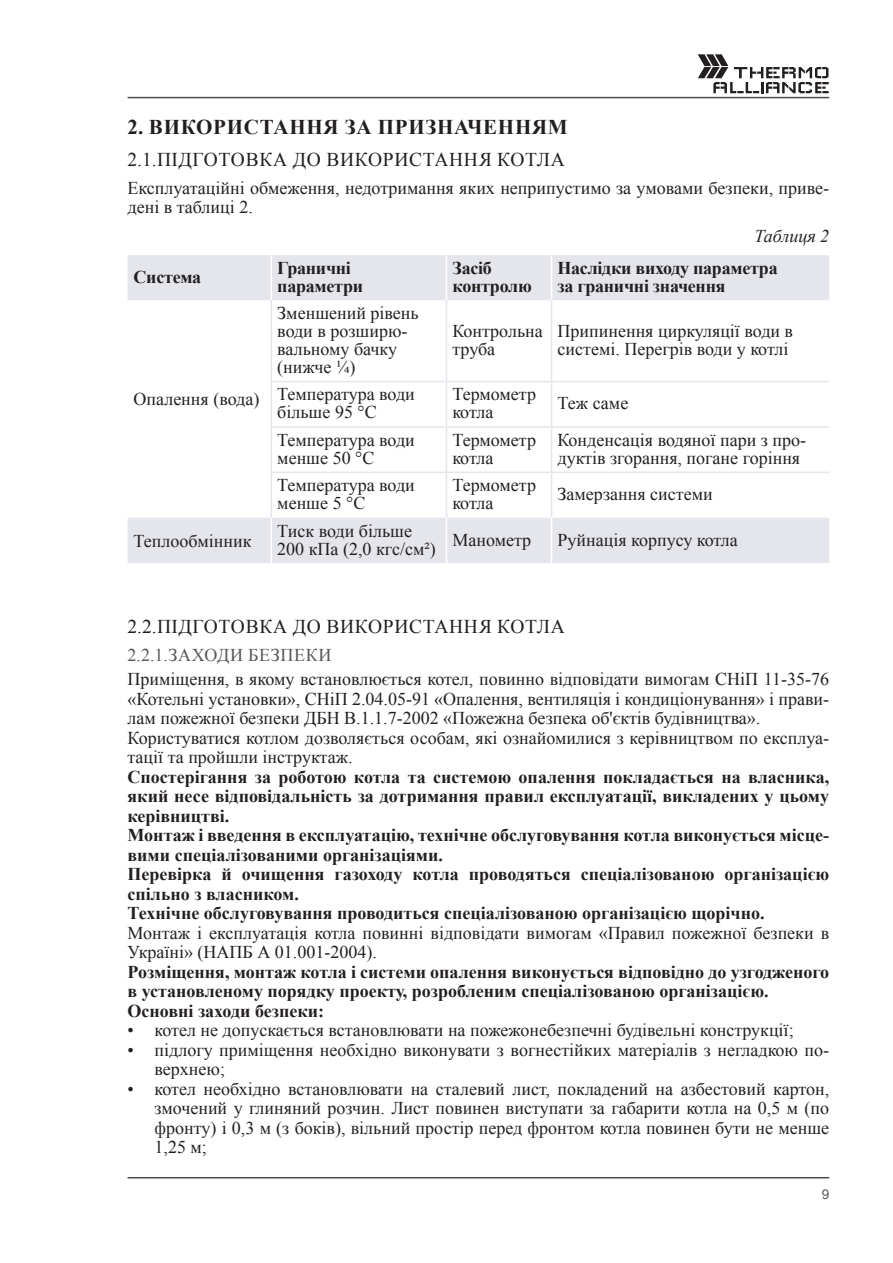
<style>
.page{position:relative;width:893px;height:1263px;background:#fff}
.page>*{position:absolute;margin:0;border:0;box-sizing:border-box;transform-origin:0 0}
.t1{font:700 21px "Times New Roman";letter-spacing:.035em;color:#231f20}
.t2{font:19.5px "Times New Roman";letter-spacing:.035em;color:#231f20}
.t3{font:18px/18px "Times New Roman";color:#231f20}
.t4{font:700 18px/19.5px "Times New Roman";color:#231f20}
.t5{font:18px "Times New Roman";letter-spacing:.035em;color:#57585a}
.t6{font:italic 18px "Times New Roman";color:#231f20}
.t7{font:13.5px "Arial";color:#57585a}
</style>
<div class="page">
<hr style="left:128px;top:97px;width:701px;height:1px;background:#231f20">
<hr style="left:128px;top:1177px;width:701px;height:1px;background:#231f20">
<svg style="left:698px;top:54px;width:131px;height:39px"></svg>
<svg style="left:128px;top:255px;width:701px;height:308px"></svg>
<hr style="left:271px;top:255px;width:1px;height:45px;background:#fff">
<hr style="left:271px;top:518px;width:1px;height:45px;background:#fff">
<hr style="left:271px;top:381px;width:175px;height:1px;background:#e4e6eb">
<hr style="left:446px;top:381px;width:105px;height:1px;background:#e4e6eb">
<hr style="left:551px;top:381px;width:278px;height:1px;background:#e4e6eb">
<hr style="left:271px;top:426px;width:175px;height:2px;background:#e4e6eb">
<hr style="left:446px;top:426px;width:105px;height:2px;background:#e4e6eb">
<hr style="left:551px;top:426px;width:278px;height:2px;background:#e4e6eb">
<hr style="left:271px;top:472px;width:175px;height:1px;background:#e4e6eb">
<hr style="left:446px;top:472px;width:105px;height:1px;background:#e4e6eb">
<hr style="left:551px;top:472px;width:278px;height:1px;background:#e4e6eb">
<hr style="left:271px;top:300px;width:1px;height:81px;background:#e4e6eb">
<hr style="left:271px;top:382px;width:1px;height:44px;background:#e4e6eb">
<hr style="left:271px;top:428px;width:1px;height:44px;background:#e4e6eb">
<hr style="left:271px;top:473px;width:1px;height:45px;background:#e4e6eb">
<hr style="left:446px;top:255px;width:1px;height:45px;background:#fff">
<hr style="left:551px;top:255px;width:1px;height:45px;background:#fff">
<hr style="left:446px;top:518px;width:1px;height:45px;background:#fff">
<hr style="left:551px;top:518px;width:1px;height:45px;background:#fff">
<hr style="left:446px;top:300px;width:1px;height:81px;background:#e4e6eb">
<hr style="left:551px;top:300px;width:1px;height:81px;background:#e4e6eb">
<hr style="left:446px;top:382px;width:1px;height:44px;background:#e4e6eb">
<hr style="left:551px;top:382px;width:1px;height:44px;background:#e4e6eb">
<hr style="left:446px;top:428px;width:1px;height:44px;background:#e4e6eb">
<hr style="left:551px;top:428px;width:1px;height:44px;background:#e4e6eb">
<hr style="left:446px;top:473px;width:1px;height:45px;background:#e4e6eb">
<hr style="left:551px;top:473px;width:1px;height:45px;background:#e4e6eb">
<p class="t1" style="left:128px;top:112px;width:442px">2. ВИКОРИСТАННЯ ЗА ПРИЗНАЧЕННЯМ</p>
<p class="t2" style="left:128px;top:146px;width:439px">2.1.ПІДГОТОВКА ДО ВИКОРИСТАННЯ КОТЛА</p>
<p class="t3" style="left:128px;top:178px;width:703px;line-height:19.5px">Експлуатаційні обмеження, недотримання яких неприпустимо за умовами безпеки, приве&shy;дені в таблиці 2.</p>
<p class="t6" style="left:754px;top:224px;width:76px">Таблиця 2</p>
<p class="t4" style="left:134px;top:266px;width:69px">Система</p>
<p class="t4" style="left:277px;top:258px;width:87px;line-height:18px">Граничні параметри</p>
<p class="t4" style="left:452px;top:258px;width:81px;line-height:18px">Засіб контролю</p>
<p class="t4" style="left:557px;top:258px;width:222px;line-height:18px">Наслідки виходу параметра за граничні значення</p>
<p class="t3" style="left:134px;top:390px;width:127px">Опалення (вода)</p>
<p class="t3" style="left:277px;top:303px;width:143px">Зменшений рівень води в розширю&shy;вальному бачку (нижче ¼)</p>
<p class="t3" style="left:452px;top:321px;width:92px">Контрольна труба</p>
<p class="t3" style="left:557px;top:321px;width:237px">Припинення циркуляції води в системі. Перегрів води у котлі</p>
<p class="t3" style="left:277px;top:385px;width:139px">Температура води більше 95 °С</p>
<p class="t3" style="left:452px;top:385px;width:85px">Термометр котла</p>
<p class="t3" style="left:557px;top:394px;width:72px">Теж саме</p>
<p class="t3" style="left:277px;top:430px;width:139px">Температура води менше 50 °С</p>
<p class="t3" style="left:452px;top:430px;width:85px">Термометр котла</p>
<p class="t3" style="left:557px;top:430px;width:250px">Конденсація водяної пари з про&shy;дуктів згорання, погане горіння</p>
<p class="t3" style="left:277px;top:476px;width:139px">Температура води менше 5 °С</p>
<p class="t3" style="left:452px;top:476px;width:85px">Термометр котла</p>
<p class="t3" style="left:557px;top:485px;width:157px">Замерзання системи</p>
<p class="t3" style="left:134px;top:531px;width:119px">Теплообмінник</p>
<p class="t3" style="left:277px;top:521px;width:160px">Тиск води більше<br>200 кПа (2,0 кгс/см²)</p>
<p class="t3" style="left:452px;top:530px;width:80px">Манометр</p>
<p class="t3" style="left:557px;top:530px;width:182px">Руйнація корпусу котла</p>
<p class="t2" style="left:128px;top:613px;width:439px">2.2.ПІДГОТОВКА ДО ВИКОРИСТАННЯ КОТЛА</p>
<p class="t5" style="left:128px;top:643px;width:205px">2.2.1.ЗАХОДИ БЕЗПЕКИ</p>
<p class="t3" style="left:128px;top:669px;width:703px;line-height:19.5px">Приміщення, в якому встановлюється котел, повинно відповідати вимогам СНіП 11-35-76 «Котельні установки», СНіП 2.04.05-91 «Опалення, вентиляція і кондиціонування» і прави&shy;лам пожежної безпеки ДБН В.1.1.7-2002 «Пожежна безпека об'єктів будівництва».<br>Користуватися котлом дозволяється особам, які ознайомилися з керівництвом по експлуа&shy;тації та пройшли інструктаж.</p>
<p class="t4" style="left:128px;top:766px;width:703px">Спостерігання за роботою котла та системою опалення покладається на власника, який несе відповідальність за дотримання правил експлуатації, викладених у цьому керівництві.<br>Монтаж і введення в експлуатацію, технічне обслуговування котла виконується місце&shy;вими спеціалізованими організаціями.<br>Перевірка й очищення газоходу котла проводяться спеціалізованою організацією спільно з власником.<br>Технічне обслуговування проводиться спеціалізованою організацією щорічно.</p>
<p class="t3" style="left:128px;top:922px;width:703px;line-height:19.5px">Монтаж і експлуатація котла повинні відповідати вимогам «Правил пожежної безпеки в<br>Україні» (НАПБ А 01.001-2004).</p>
<p class="t4" style="left:128px;top:961px;width:703px">Розміщення, монтаж котла і системи опалення виконується відповідно до узгодженого в установленому порядку проекту, розробленим спеціалізованою організацією.<br>Основні заходи безпеки:</p>
<p class="t3" style="left:128px;top:1020px;width:668px">• котел не допускається встановлювати на пожежонебезпечні будівельні конструкції;</p>
<p class="t3" style="left:155px;top:1039px;width:676px;line-height:19.5px;text-indent:-27px">• підлогу приміщення необхідно виконувати з вогнестійких матеріалів з негладкою по&shy;верхнею;</p>
<p class="t3" style="left:155px;top:1078px;width:676px;line-height:19.5px;text-align:justify;text-indent:-27px">• котел необхідно встановлювати на сталевий лист, покладений на азбестовий картон, змочений у глиняний розчин. Лист повинен виступати за габарити котла на 0,5 м (по фронту) і 0,3 м (з боків), вільний простір перед фронтом котла повинен бути не менше 1,25 м;</p>
<p class="t7" style="left:822px;top:1185px;width:9px">9</p>
</div>
